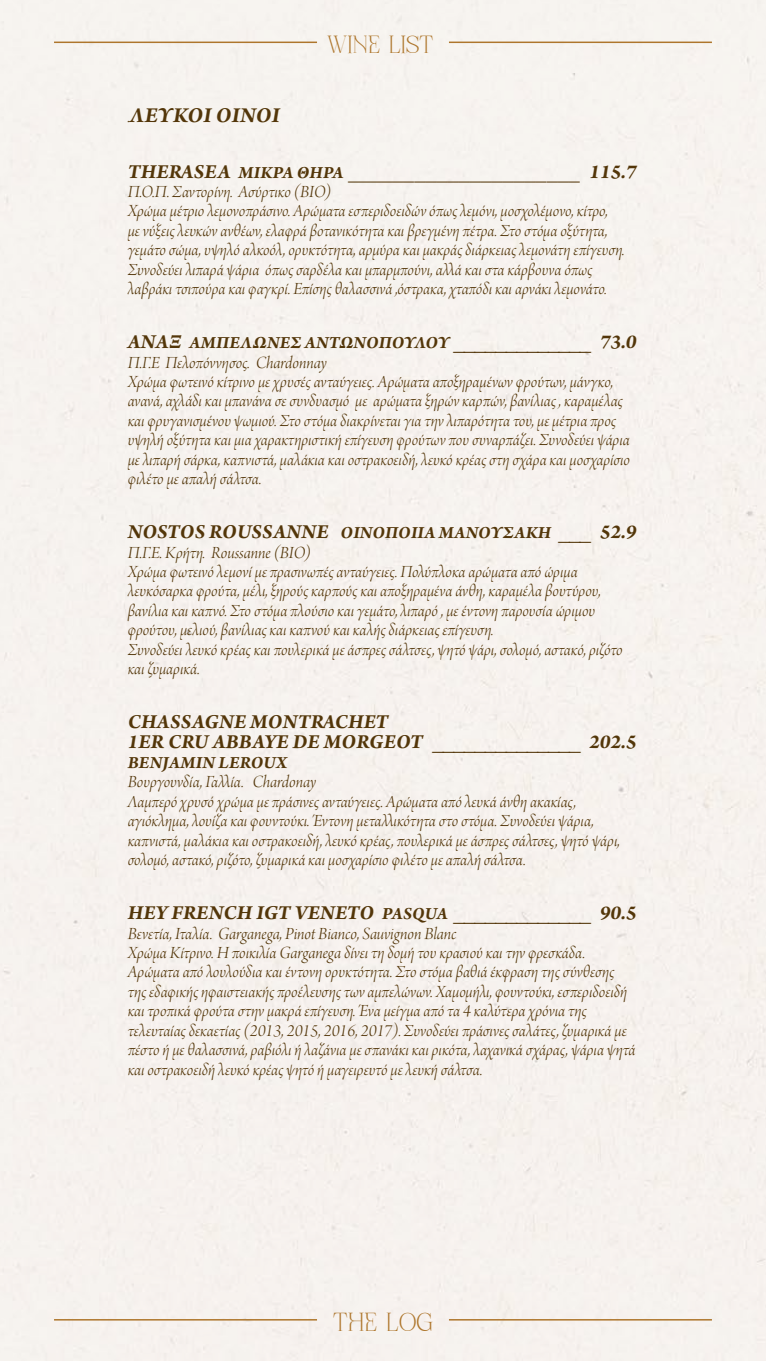
<style>
.page{position:relative;width:766px;height:1361px;background:#fff}
.page>*{position:absolute;margin:0;border:0;box-sizing:border-box;transform-origin:0 0}
.t1{font:30px "Aqala Display FREE";color:#ae762c}
.t2{font:28.5px "Aqala Display FREE";color:#ae762c}
.t3{font:italic 700 22.5px "Arno Pro";letter-spacing:.005em;color:#533609}
.t4{font:italic 700 21px/20px "Arno Pro";letter-spacing:.01em;color:#533609}
.t5{font:19.5px "Arno Pro Light Italic Display";color:#533609}
.t6{font:18px/19.4px "Arno Pro Light Italic Display";letter-spacing:-.005em;color:#533609}
.t7{font:italic 700 18px "Arno Pro";letter-spacing:.01em;color:#533609}
.s1{font-family:"Arno Pro Light Italic Display";font-weight:400;font-style:normal;font-size:18px}
.s2{font-family:"Arno Pro";font-weight:700;font-style:italic;font-size:21px}
.s3{font-family:"Arno Pro";font-weight:700;font-style:italic;font-size:18px}
.s4{font-size:18px}
</style>
<div class="page">
<div style="left:0;top:0;width:765px;height:1361px;background:#f6f2ef"></div>
<hr style="left:54px;top:42px;width:263px;height:1px;background:#ae762c">
<hr style="left:54px;top:1319px;width:263px;height:1px;background:#ae762c">
<hr style="left:449px;top:42px;width:262px;height:1px;background:#ae762c">
<hr style="left:449px;top:1319px;width:262px;height:1px;background:#ae762c">
<p class="t3" style="left:128px;top:102px;width:153px"><span class="s1">.</span>ΛΕΥΚΟΊ ΟΊΝΟΙ</p>
<h2 class="t2" style="left:326px;top:32px;width:108px">WINE LIST</h2>
<p class="t5" style="left:128px;top:161px;width:510px"><span class="s2">THERASEA</span> <span class="s3">ΜΙΚΡΆ ΘΉΡΑ</span> _____________________ <span class="s2">115.7</span></p>
<p class="t6" style="left:128px;top:183px;width:498px">Π.Ο.Π. Σαντορίνη. Ασύρτικο (ΒΙΟ)<br>Χρώμα μέτριο λεμονοπράσινο. Αρώματα εσπεριδοειδών όπως λεμόνι, μοσχολέμονο, κίτρο,<br>με νύξεις λευκών ανθέων, ελαφρά βοτανικότητα και βρεγμένη πέτρα. Στο στόμα οξύτητα, γεμάτο σώμα, υψηλό αλκοόλ, ορυκτότητα, αρμύρα και μακράς διάρκειας λεμονάτη επίγευση.<br>Συνοδεύει λιπαρά ψάρια όπως σαρδέλα και μπαρμπούνι, αλλά και στα κάρβουνα όπως λαβράκι τσιπούρα και φαγκρί. Επίσης θαλασσινά ,όστρακα, χταπόδι και αρνάκι λεμονάτο.</p>
<p class="t4" style="left:128px;top:333px;width:510px">ΆΝΑΞ <span class="s4">ΑΜΠΕΛΏΝΕΣ ΑΝΤΩΝΌΠΟΥΛΟΥ</span> _____________ 73.0</p>
<p class="t6" style="left:128px;top:354px;width:504px">Π.Γ.Ε Πελοπόννησος. Chardonnay<br>Χρώμα φωτεινό κίτρινο με χρυσές ανταύγειες. Αρώματα αποξηραμένων φρούτων, μάνγκο, ανανά, αχλάδι και μπανάνα σε συνδυασμό με αρώματα ξηρών καρπών, βανίλιας , καραμέλας και φρυγανισμένου ψωμιού. Στο στόμα διακρίνεται για την λιπαρότητα του, με μέτρια προς υψηλή οξύτητα και μια χαρακτηριστική επίγευση φρούτων που συναρπάζει. Συνοδεύει ψάρια με λιπαρή σάρκα, καπνιστά, μαλάκια και οστρακοειδή, λευκό κρέας στη σχάρα και μοσχαρίσιο φιλέτο με απαλή σάλτσα.</p>
<p class="t4" style="left:128px;top:522px;width:510px">NOSTOS ROUSSANNE <span class="s4">ΟΙΝΟΠΟΙΊΑ ΜΑΝΟΥΣΆΚΗ</span> ___ 52.9</p>
<p class="t6" style="left:128px;top:544px;width:496px">Π.Γ.Ε. Κρήτη. Roussanne (ΒΙΟ)<br>Χρώμα φωτεινό λεμονί με πρασινωπές ανταύγειες. Πολύπλοκα αρώματα από ώριμα λευκόσαρκα φρούτα, μέλι, ξηρούς καρπούς και αποξηραμένα άνθη, καραμέλα βουτύρου, βανίλια και καπνό. Στο στόμα πλούσιο και γεμάτο, λιπαρό , με έντονη παρουσία ώριμου φρούτου, μελιού, βανίλιας και καπνού και καλής διάρκειας επίγευση.<br>Συνοδεύει λευκό κρέας και πουλερικά με άσπρες σάλτσες, ψητό ψάρι, σολομό, αστακό, ριζότο και ζυμαρικά.</p>
<p class="t4" style="left:128px;top:712px;width:510px">CHASSAGNE MONTRACHET<br>1ER CRU ABBAYE DE MORGEOT ______________ 202.5</p>
<p class="t7" style="left:128px;top:752px;width:161px">BENJAMIN LEROUX</p>
<p class="t6" style="left:128px;top:773px;width:493px">Βουργουνδία, Γαλλία. Chardonay<br>Λαμπερό χρυσό χρώμα με πράσινες ανταύγειες. Αρώματα από λευκά άνθη ακακίας, αγιόκλημα, λουίζα και φουντούκι. Έντονη μεταλλικότητα στο στόμα. Συνοδεύει ψάρια, καπνιστά, μαλάκια και οστρακοειδή, λευκό κρέας, πουλερικά με άσπρες σάλτσες, ψητό ψάρι, σολομό, αστακό, ριζότο, ζυμαρικά και μοσχαρίσιο φιλέτο με απαλή σάλτσα.</p>
<p class="t4" style="left:128px;top:903px;width:510px">HEY FRENCH IGT VENETO <span class="s4">PASQUA</span> _____________ 90.5</p>
<p class="t6" style="left:128px;top:924px;width:509px">Βενετία, Ιταλία. Garganega, Pinot Bianco, Sauvignon Blanc<br>Χρώμα Κίτρινο. Η ποικιλία Garganega δίνει τη δομή του κρασιού και την φρεσκάδα.<br>Αρώματα από λουλούδια και έντονη ορυκτότητα. Στο στόμα βαθιά έκφραση της σύνθεσης της εδαφικής ηφαιστειακής προέλευσης των αμπελώνων. Χαμομήλι, φουντούκι, εσπεριδοειδή και τροπικά φρούτα στην μακρά επίγευση. Ένα μείγμα από τα 4 καλύτερα χρόνια της τελευταίας δεκαετίας (2013, 2015, 2016, 2017). Συνοδεύει πράσινες σαλάτες, ζυμαρικά με πέστο ή με θαλασσινά, ραβιόλι ή λαζάνια με σπανάκι και ρικότα, λαχανικά σχάρας, ψάρια ψητά και οστρακοειδή λευκό κρέας ψητό ή μαγειρευτό με λευκή σάλτσα.</p>
<h1 class="t1" style="left:332px;top:1309px;width:102px">THE log</h1>
</div>
